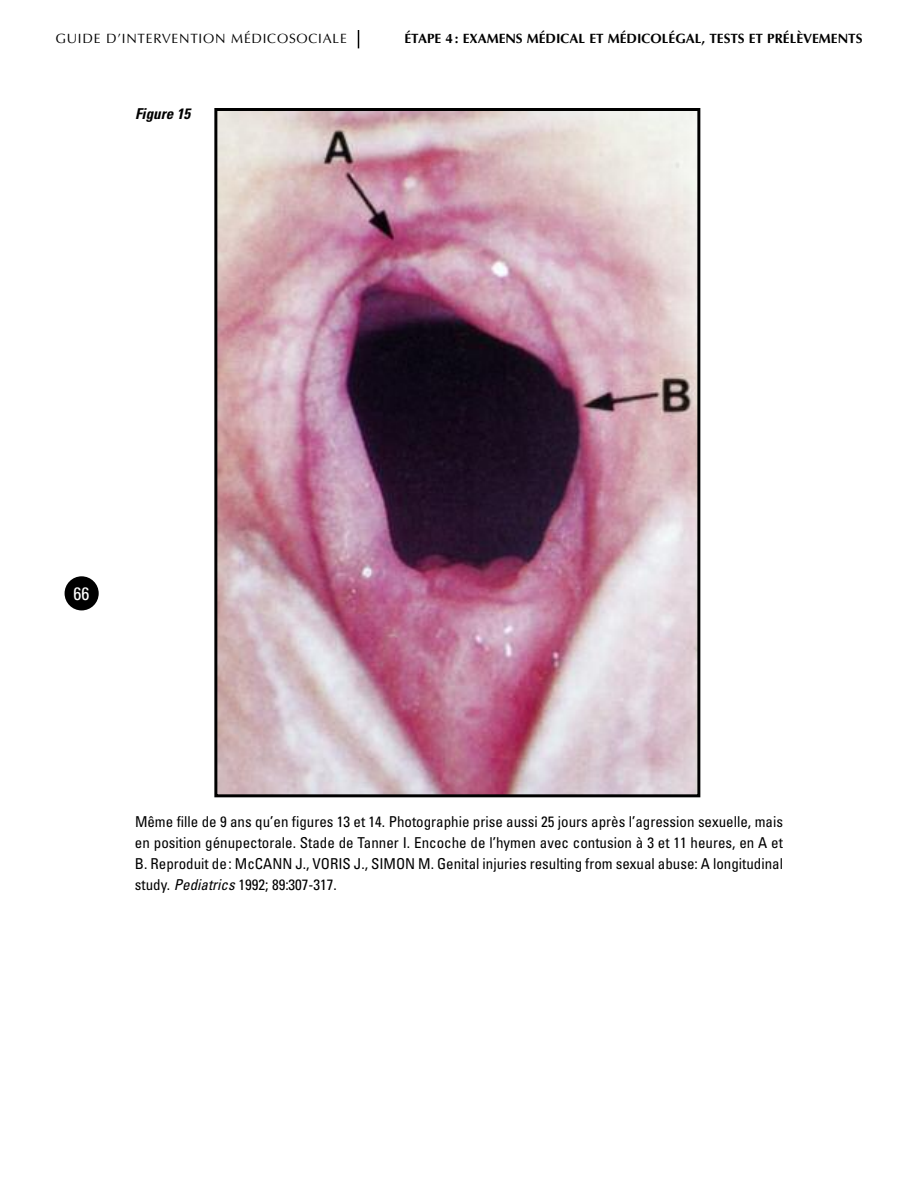
<style>
.page{position:relative;width:918px;height:1188px;background:#fff}
.page>*{position:absolute;margin:0;border:0;box-sizing:border-box;transform-origin:0 0}
.t1{font:condensed 18px "Univers";color:#fff}
.t2{font:condensed 15px/21px "Univers";color:#000;text-align:justify}
.t3{font:italic 700 condensed 15px "Univers";color:#000}
.t4{font:700 13.5px "Optima";color:#000}
.t5{font:13.5px "Optima";letter-spacing:.055em;color:#000}
.s1{font-style:italic}
</style>
<div class="page">
<img style="left:218px;top:112px;width:478px;height:681px">
<div style="left:214px;top:108px;width:486px;height:689px;border:3px solid #000"></div>
<div style="left:65px;top:576px;width:34px;height:34px;background:#000;border-radius:50%"></div>
<svg style="left:358px;top:30px;width:1px;height:18px"></svg>
<p class="t5" style="left:55px;top:30px;width:293px">GUIDE D’INTERVENTION MÉDICOSOCIALE</p>
<p class="t4" style="left:405px;top:30px;width:459px">ÉTAPE 4: EXAMENS MÉDICAL ET MÉDICOLÉGAL, TESTS ET PRÉLÈVEMENTS</p>
<p class="t3" style="left:135px;top:108px;width:57px">Figure 15</p>
<p class="t1" style="left:73px;top:587px;width:17px">66</p>
<p class="t2" style="left:135px;top:812px;width:650px">Même fille de 9 ans qu’en figures 13 et 14. Photographie prise aussi 25 jours après l’agression sexuelle, mais en position génupectorale. Stade de Tanner I. Encoche de l’hymen avec contusion à 3 et 11 heures, en A et B. Reproduit de: McCANN J., VORIS J., SIMON M. Genital injuries resulting from sexual abuse: A longitudinal study. <span class="s1">Pediatrics</span> 1992; 89:307-317.</p>
</div>
